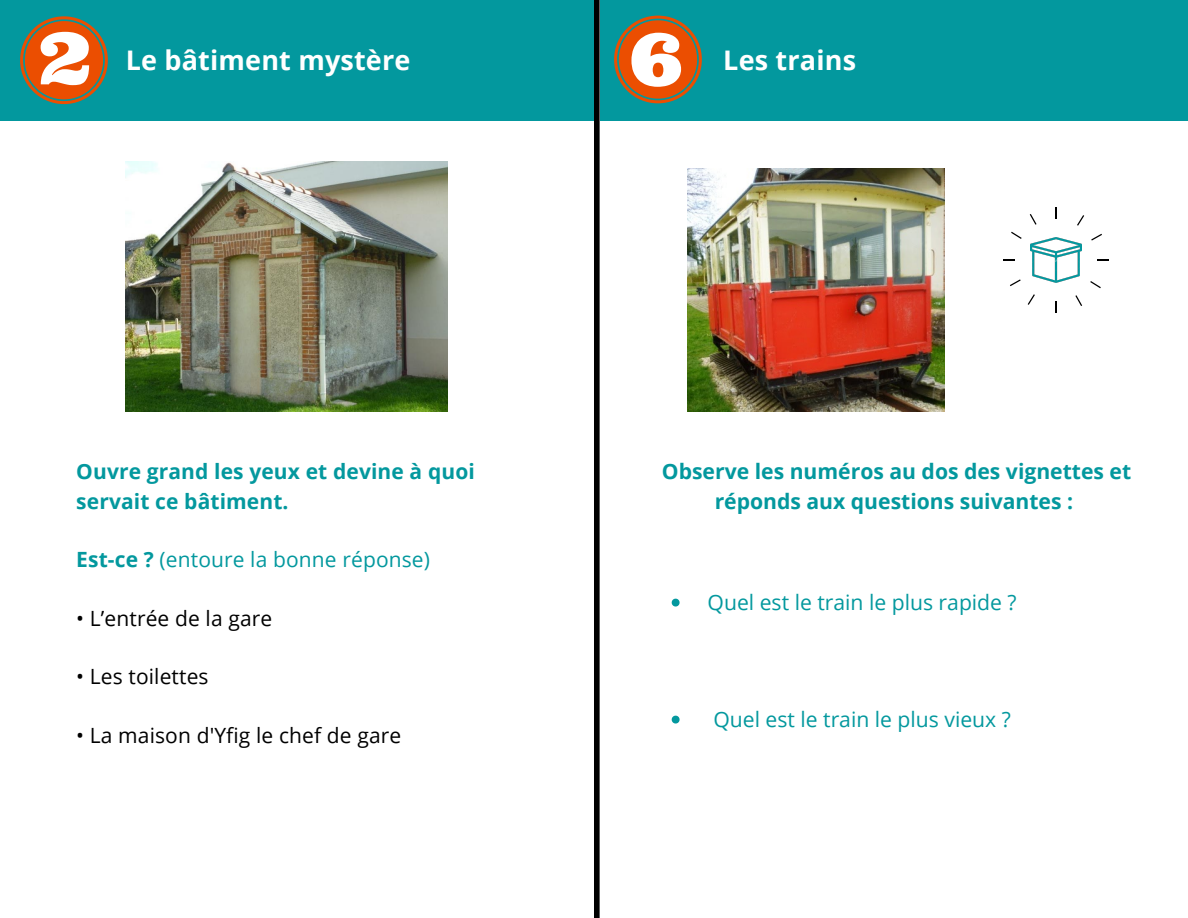
<style>
.page{position:relative;width:1188px;height:918px;background:#fff}
.page>*{position:absolute;margin:0;border:0;box-sizing:border-box;transform-origin:0 0}
.t1{font:700 27px "Open Sans";letter-spacing:.005em;color:#fff}
.t2{font:700 21.15px/29.2px "Open Sans";color:#03989e;text-align:center}
.t3{font:21.15px "Open Sans";color:#03989e}
.t4{font:21px "Open Sans";letter-spacing:.005em;color:#000}
.t5{font:700 21px/29.2px "Open Sans";letter-spacing:.005em;color:#03989e}
.t6{font:21px "Open Sans";letter-spacing:.005em;color:#03989e}
.s1{font-weight:700}
</style>
<div class="page">
<div style="left:594px;top:0;width:6px;height:918px;background:#000"></div>
<div style="left:600px;top:0;width:588px;height:120px;background:#03989e"></div>
<div style="left:0;top:0;width:594px;height:120px;background:#03989e"></div>
<img style="left:126px;top:161px;width:322px;height:250px">
<svg style="left:614px;top:16px;width:88px;height:87px"></svg>
<svg style="left:20px;top:16px;width:88px;height:88px"></svg>
<svg style="left:1055px;top:301px;width:2px;height:11px"></svg>
<svg style="left:1055px;top:208px;width:2px;height:11px"></svg>
<svg style="left:1003px;top:259px;width:12px;height:2px"></svg>
<svg style="left:1097px;top:259px;width:11px;height:2px"></svg>
<svg style="left:1028px;top:294px;width:7px;height:11px"></svg>
<svg style="left:1077px;top:215px;width:7px;height:11px"></svg>
<svg style="left:1011px;top:232px;width:11px;height:7px"></svg>
<svg style="left:1090px;top:281px;width:11px;height:7px"></svg>
<svg style="left:1010px;top:279px;width:11px;height:7px"></svg>
<svg style="left:1091px;top:234px;width:11px;height:7px"></svg>
<svg style="left:1030px;top:214px;width:7px;height:11px"></svg>
<svg style="left:1075px;top:295px;width:7px;height:11px"></svg>
<img style="left:1030px;top:237px;width:52px;height:45px">
<img style="left:688px;top:168px;width:256px;height:243px">
<svg style="left:672px;top:599px;width:8px;height:8px"></svg>
<svg style="left:672px;top:716px;width:8px;height:8px"></svg>
<p class="t1" style="left:126px;top:42px;width:286px">Le bâtiment mystère</p>
<p class="t1" style="left:723px;top:42px;width:134px">Les trains</p>
<p class="t5" style="left:76px;top:457px;width:400px">Ouvre grand les yeux et devine à quoi servait ce bâtiment.</p>
<p class="t6" style="left:76px;top:545px;width:355px"><span class="s1">Est-ce ?</span> (entoure la bonne réponse)</p>
<p class="t4" style="left:76px;top:603px;width:197px">• L’entrée de la gare</p>
<p class="t4" style="left:76px;top:662px;width:134px">• Les toilettes</p>
<p class="t4" style="left:76px;top:720px;width:327px">• La maison d'Yfig le chef de gare</p>
<p class="t2" style="left:662px;top:457px;width:471px">Observe les numéros au dos des vignettes et réponds aux questions suivantes :</p>
<p class="t3" style="left:708px;top:587px;width:311px">Quel est le train le plus rapide ?</p>
<p class="t3" style="left:713px;top:704px;width:299px">Quel est le train le plus vieux ?</p>
</div>
